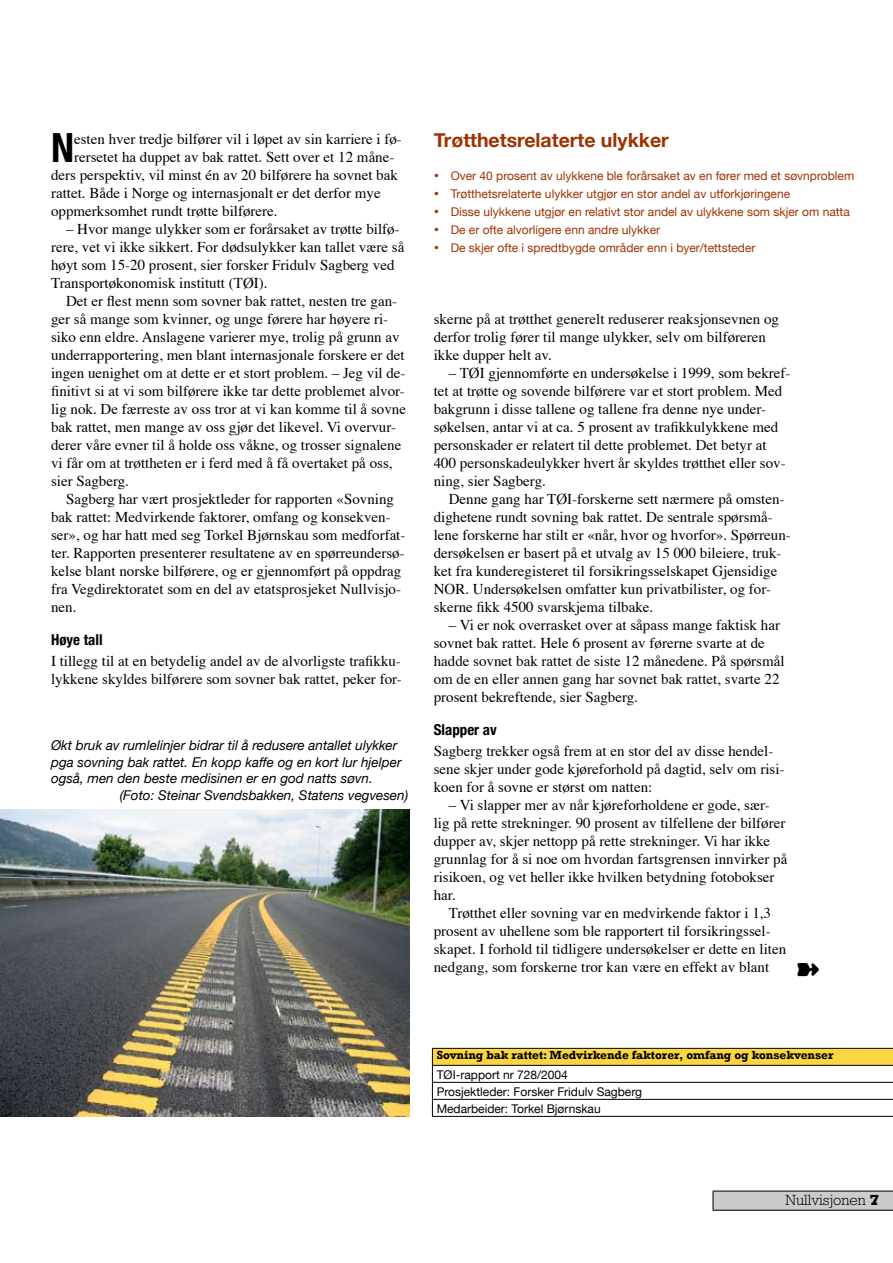
<style>
.page{position:relative;width:893px;height:1263px;background:#fff}
.page>*{position:absolute;margin:0;border:0;box-sizing:border-box;transform-origin:0 0}
.t1{font:700 condensed 40.2px "Helvetica Neue";color:#000}
.t2{font:700 19.5px "Helvetica Neue";color:#9e3200}
.t3{font:15px/18px "Times";color:#000}
.t4{font:700 condensed 15px "Helvetica Neue";color:#000}
.t5{font:300 15px "Rockwell";color:#000}
.t6{font:italic 13.5px "Helvetica Neue";color:#000}
.t7{font:12px/18px "Helvetica Neue";color:#9e3200}
.t8{font:12px/17px "Helvetica Neue";color:#000}
.t9{font:700 12px "Rockwell";color:#000}
.t10{font:12px/18px "Symbol";color:#9e3200;text-align:justify}
</style>
<div class="page">
<div style="left:713px;top:1191px;width:180px;height:19px;background:#cacbcb"></div>
<hr style="left:713px;top:1191px;width:180px;height:1px;background:#000">
<svg style="left:713px;top:1191px;width:1px;height:19px"></svg>
<hr style="left:713px;top:1210px;width:180px;height:1px;background:#000">
<img style="left:0;top:809px;width:409px;height:307px">
<div style="left:432px;top:1048px;width:461px;height:17px;background:#fbd63f"></div>
<hr style="left:432px;top:1048px;width:461px;height:1px;background:#000">
<hr style="left:432px;top:1065px;width:461px;height:1px;background:#000">
<hr style="left:432px;top:1082px;width:461px;height:1px;background:#000">
<hr style="left:432px;top:1099px;width:461px;height:1px;background:#000">
<svg style="left:432px;top:1049px;width:1px;height:67px"></svg>
<hr style="left:432px;top:1116px;width:461px;height:1px;background:#000">
<h1 class="t1" style="left:51px;top:123px;width:25px">N</h1>
<p class="t3" style="left:74px;top:129px;width:329px">esten hver tredje bilfører vil i løpet av sin karriere i fø-</p>
<p class="t3" style="left:74px;top:147px;width:322px">rersetet ha duppet av bak rattet. Sett over et 12 måne-</p>
<p class="t3" style="left:51px;top:165px;width:348px">ders perspektiv, vil minst én av 20 bilførere ha sovnet bak</p>
<p class="t3" style="left:51px;top:183px;width:331px">rattet. Både i Norge og internasjonalt er det derfor mye</p>
<p class="t3" style="left:51px;top:201px;width:228px">oppmerksomhet rundt trøtte bilførere.</p>
<p class="t3" style="left:51px;top:219px;width:355px;text-indent:15px">– Hvor mange ulykker som er forårsaket av trøtte bilfø&shy;rere, vet vi ikke sikkert. For dødsulykker kan tallet være så høyt som 15-20 prosent, sier forsker Fridulv Sagberg ved Transportøkonomisk institutt (TØI).</p>
<p class="t3" style="left:51px;top:291px;width:356px;text-indent:15px">Det er flest menn som sovner bak rattet, nesten tre gan&shy;ger så mange som kvinner, og unge førere har høyere ri&shy;siko enn eldre. Anslagene varierer mye, trolig på grunn av underrapportering, men blant internasjonale forskere er det ingen uenighet om at dette er et stort problem. – Jeg vil de&shy;finitivt si at vi som bilførere ikke tar dette problemet alvor&shy;lig nok. De færreste av oss tror at vi kan komme til å sovne bak rattet, men mange av oss gjør det likevel. Vi overvur&shy;derer våre evner til å holde oss våkne, og trosser signalene vi får om at trøttheten er i ferd med å få overtaket på oss, sier Sagberg.</p>
<p class="t3" style="left:51px;top:489px;width:356px;text-indent:15px">Sagberg har vært prosjektleder for rapporten «Sovning bak rattet: Medvirkende faktorer, omfang og konsekven&shy;ser», og har hatt med seg Torkel Bjørnskau som medforfat&shy;ter. Rapporten presenterer resultatene av en spørreundersø&shy;kelse blant norske bilførere, og er gjennomført på oppdrag fra Vegdirektoratet som en del av etatsprosjeket Nullvisjo&shy;nen.</p>
<p class="t4" style="left:51px;top:631px;width:53px">Høye tall</p>
<p class="t3" style="left:51px;top:651px;width:352px">I tillegg til at en betydelig andel av de alvorligste trafikku&shy;lykkene skyldes bilførere som sovner bak rattet, peker for-</p>
<p class="t6" style="left:51px;top:737px;width:348px">Økt bruk av rumlelinjer bidrar til å redusere antallet ulykker</p>
<p class="t6" style="left:51px;top:754px;width:352px">pga sovning bak rattet. En kopp kaffe og en kort lur hjelper</p>
<p class="t6" style="left:51px;top:770px;width:323px">også, men den beste medisinen er en god natts søvn.</p>
<p class="t6" style="left:120px;top:787px;width:290px">(Foto: Steinar Svendsbakken, Statens vegvesen)</p>
<h2 class="t2" style="left:434px;top:128px;width:237px">Trøtthetsrelaterte ulykker</h2>
<p class="t7" style="left:451px;top:167px;width:405px">Over 40 prosent av ulykkene ble forårsaket av en fører med et søvnproblem Trøtthetsrelaterte ulykker utgjør en stor andel av utforkjøringene<br>Disse ulykkene utgjør en relativt stor andel av ulykkene som skjer om natta De er ofte alvorligere enn andre ulykker<br>De skjer ofte i spredtbygde områder enn i byer/tettsteder</p>
<p class="t10" style="left:434px;top:168px;width:7px">• • • • •</p>
<p class="t3" style="left:434px;top:309px;width:347px">skerne på at trøtthet generelt reduserer reaksjonsevnen og derfor trolig fører til mange ulykker, selv om bilføreren ikke dupper helt av.</p>
<p class="t3" style="left:434px;top:363px;width:358px;text-indent:15px">– TØI gjennomførte en undersøkelse i 1999, som bekref&shy;tet at trøtte og sovende bilførere var et stort problem. Med bakgrunn i disse tallene og tallene fra denne nye under&shy;søkelsen, antar vi at ca. 5 prosent av trafikkulykkene med personskader er relatert til dette problemet. Det betyr at 400 personskadeulykker hvert år skyldes trøtthet eller sov&shy;ning, sier Sagberg.</p>
<p class="t3" style="left:434px;top:489px;width:359px;text-indent:15px">Denne gang har TØI-forskerne sett nærmere på omsten&shy;dighetene rundt sovning bak rattet. De sentrale spørsmå&shy;lene forskerne har stilt er «når, hvor og hvorfor». Spørreun&shy;dersøkelsen er basert på et utvalg av 15 000 bileiere, truk&shy;ket fra kunderegisteret til forsikringsselskapet Gjensidige NOR. Undersøkelsen omfatter kun privatbilister, og for&shy;skerne fikk 4500 svarskjema tilbake.</p>
<p class="t3" style="left:434px;top:615px;width:352px;text-indent:15px">– Vi er nok overrasket over at såpass mange faktisk har sovnet bak rattet. Hele 6 prosent av førerne svarte at de hadde sovnet bak rattet de siste 12 månedene. På spørsmål om de en eller annen gang har sovnet bak rattet, svarte 22 prosent bekreftende, sier Sagberg.</p>
<p class="t4" style="left:434px;top:721px;width:65px">Slapper av</p>
<p class="t3" style="left:434px;top:741px;width:352px">Sagberg trekker også frem at en stor del av disse hendel&shy;sene skjer under gode kjøreforhold på dagtid, selv om risi&shy;koen for å sovne er størst om natten:</p>
<p class="t3" style="left:434px;top:795px;width:355px;text-indent:15px">– Vi slapper mer av når kjøreforholdene er gode, sær&shy;lig på rette strekninger. 90 prosent av tilfellene der bilfører dupper av, skjer nettopp på rette strekninger. Vi har ikke grunnlag for å si noe om hvordan fartsgrensen innvirker på risikoen, og vet heller ikke hvilken betydning fotobokser har.</p>
<p class="t3" style="left:434px;top:903px;width:354px;text-indent:15px">Trøtthet eller sovning var en medvirkende faktor i 1,3 prosent av uhellene som ble rapportert til forsikringssel&shy;skapet. I forhold til tidligere undersøkelser er dette en liten nedgang, som forskerne tror kan være en effekt av blant</p>
<p class="t9" style="left:437px;top:1047px;width:398px">Sovning bak rattet: Medvirkende faktorer, omfang og konsekvenser</p>
<p class="t8" style="left:437px;top:1066px;width:207px">TØI-rapport nr 728/2004<br>Prosjektleder: Forsker Fridulv Sagberg<br>Medarbeider: Torkel Bjørnskau</p>
<p class="t5" style="left:785px;top:1191px;width:82px">Nullvisjonen</p>
</div>
